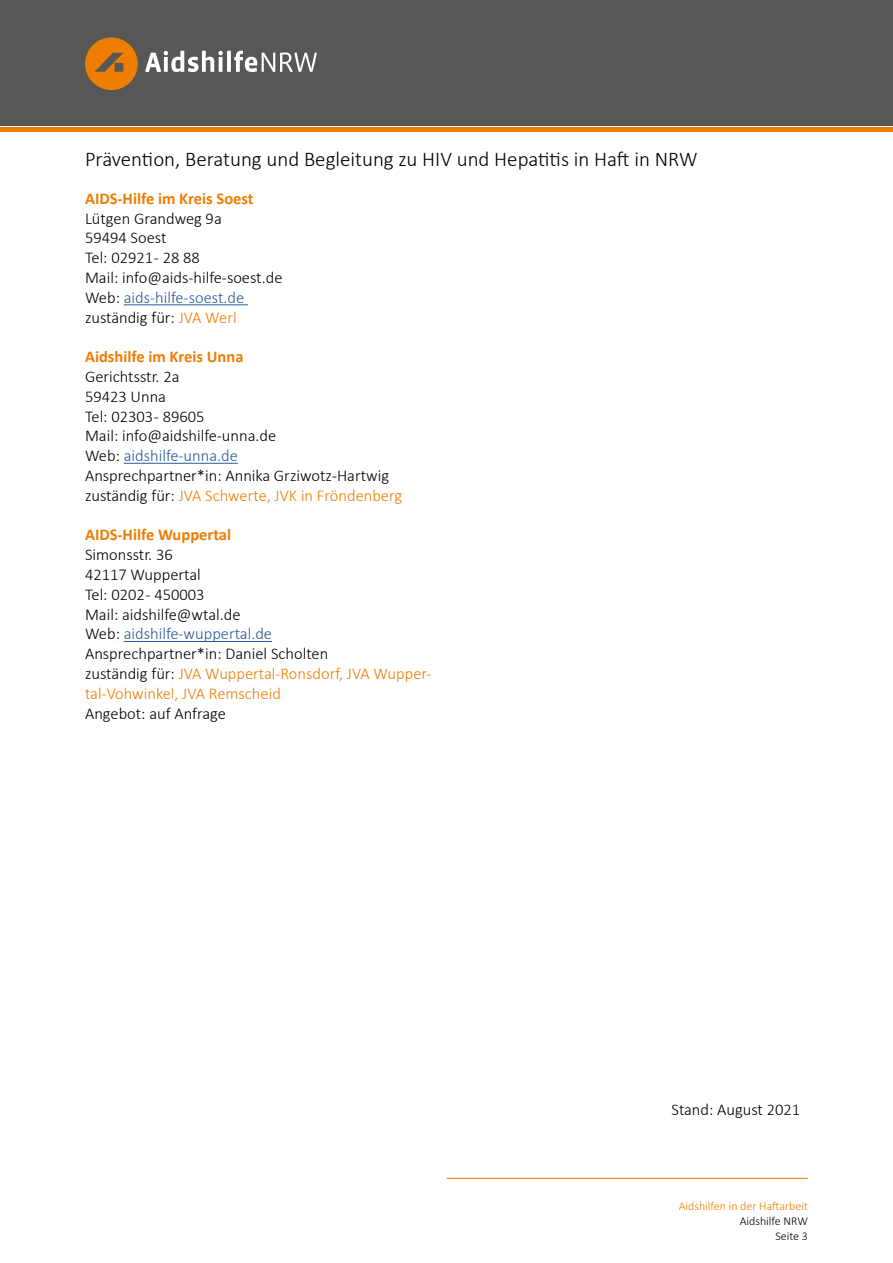
<style>
.page{position:relative;width:893px;height:1263px;background:#fff}
.page>*{position:absolute;margin:0;border:0;box-sizing:border-box;transform-origin:0 0}
.t1{font:300 21px "Calibri";color:#000}
.t2{font:300 16.5px/19.8px "Calibri";color:#000}
.t3{font:700 16.5px "Calibri";color:#ef7d00}
.t4{font:300 12px "Calibri";color:#ef7d00}
.t5{font:300 12px/15px "Calibri";color:#000;text-align:right}
.s1{color:#275b9b}
.s2{color:#ef7d00}
</style>
<div class="page">
<div style="left:0;top:0;width:893px;height:125px;background:#575756"></div>
<svg style="left:85px;top:37px;width:53px;height:53px"></svg>
<svg style="left:145px;top:51px;width:172px;height:21px"></svg>
<hr style="left:0;top:128px;width:893px;height:4px;background:#ef7d00">
<hr style="left:446px;top:1178px;width:362px;height:1px;background:#ef7d00">
<hr style="left:124px;top:304px;width:124px;height:1px;background:#275b9b">
<hr style="left:124px;top:463px;width:114px;height:1px;background:#275b9b">
<hr style="left:124px;top:641px;width:148px;height:1px;background:#275b9b">
<p class="t1" style="left:85px;top:146px;width:614px">Prävention, Beratung und Begleitung zu HIV und Hepatitis in Haft in NRW</p>
<p class="t3" style="left:85px;top:187px;width:170px">AIDS-Hilfe im Kreis Soest</p>
<p class="t2" style="left:85px;top:208px;width:199px">Lütgen Grandweg 9a<br>59494 Soest<br>Tel: 02921 - 28 88<br>Mail: info@aids-hilfe-soest.de<br>Web: <span class="s1">aids-hilfe-soest.de </span>zuständig für: <span class="s2">JVA Werl</span></p>
<p class="t3" style="left:85px;top:345px;width:160px">Aidshilfe im Kreis Unna</p>
<p class="t2" style="left:85px;top:366px;width:319px">Gerichtsstr. 2a<br>59423 Unna<br>Tel: 02303 - 89605<br>Mail: info@aidshilfe-unna.de<br>Web: <span class="s1">aidshilfe-unna.de<br></span>Ansprechpartner*in: Annika Grziwotz-Hartwig zuständig für: <span class="s2">JVA Schwerte, JVK in Fröndenberg</span></p>
<p class="t3" style="left:85px;top:523px;width:148px">AIDS-Hilfe Wuppertal</p>
<p class="t2" style="left:85px;top:545px;width:348px">Simonsstr. 36<br>42117 Wuppertal<br>Tel: 0202 - 450003<br>Mail: aidshilfe@wtal.de<br>Web: <span class="s1">aidshilfe-wuppertal.de<br></span>Ansprechpartner*in: Daniel Scholten<br>zuständig für: <span class="s2">JVA Wuppertal-Ronsdorf, JVA Wupper&shy;tal-Vohwinkel, JVA Remscheid</span></p>
<p class="t2" style="left:85px;top:703px;width:142px">Angebot: auf Anfrage</p>
<p class="t2" style="left:671px;top:1099px;width:130px">Stand: August 2021</p>
<p class="t4" style="left:679px;top:1198px;width:131px">Aidshilfen in der Haftarbeit</p>
<p class="t5" style="left:740px;top:1213px;width:70px">Aidshilfe NRW<br>Seite 3</p>
</div>
